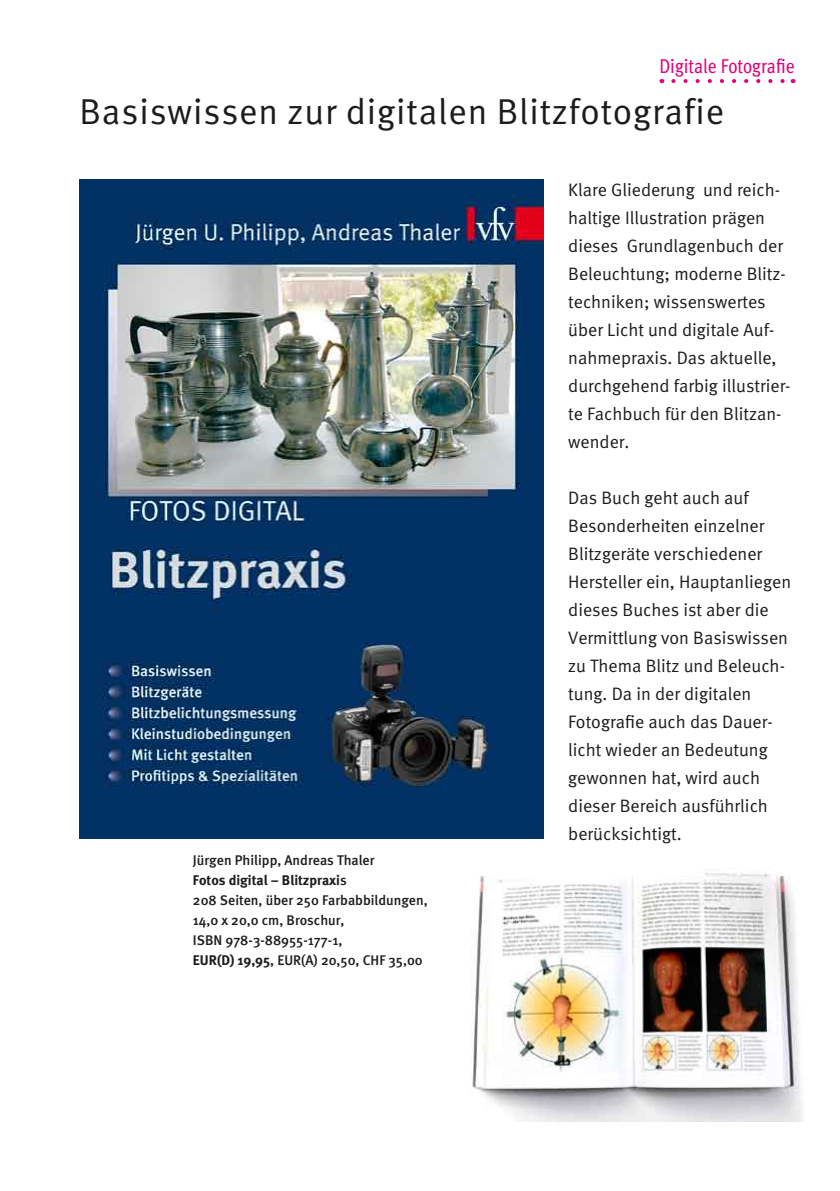
<style>
.page{position:relative;width:840px;height:1191px;background:#fff}
.page>*{position:absolute;margin:0;border:0;box-sizing:border-box;transform-origin:0 0}
.t1{font:36px "Meta Normal";letter-spacing:.025em;color:#1c1c1a}
.t2{font:20px "Meta Cond";color:#e2007a}
.t3{font:18px/28px "Meta Normal";color:#1c1c1a}
.t4{font:500 14px/20px "Meta";color:#1c1c1a}
.s1{font-weight:700}
</style>
<div class="page">
<svg style="left:673px;top:79px;width:112px;height:4px"></svg>
<img style="left:79px;top:180px;width:464px;height:659px">
<img style="left:472px;top:873px;width:330px;height:248px">
<p class="t2" style="left:659px;top:55px;width:137px">Digitale Fotografie</p>
<h1 class="t1" style="left:79px;top:90px;width:646px">Basiswissen zur digitalen Blitzfotografie</h1>
<p class="t3" style="left:568px;top:175px;width:224px">Klare Gliederung und reich&shy;haltige Illustration prägen dieses Grundlagenbuch der<br>Beleuchtung; moderne Blitz&shy;techniken; wissenswertes über Licht und digitale Auf&shy;nahmepraxis. Das aktuelle, durchgehend farbig illustrier&shy;te Fachbuch für den Blitzan&shy;wender.</p>
<p class="t4" style="left:193px;top:849px;width:236px">Jürgen Philipp, Andreas Thaler<br><span class="s1">Fotos digital – Blitzpraxi</span>s<br>208 Seiten, über 250 Farbabbildungen,<br>14,0 x 20,0 cm, Broschur,<br>ISBN 978-3-88955-177-1,<br><span class="s1">EUR(D) 19,95</span>, EUR(A) 20,50, CHF 35,00</p>
<p class="t3" style="left:568px;top:483px;width:224px">Das Buch geht auch auf<br>Besonderheiten einzelner<br>Blitzgeräte verschiedener<br>Hersteller ein, Hauptanliegen dieses Buches ist aber die<br>Vermittlung von Basiswissen zu Thema Blitz und Beleuch&shy;tung. Da in der digitalen<br>Fotografie auch das Dauer&shy;licht wieder an Bedeutung gewonnen hat, wird auch dieser Bereich ausführlich berücksichtigt.</p>
</div>
